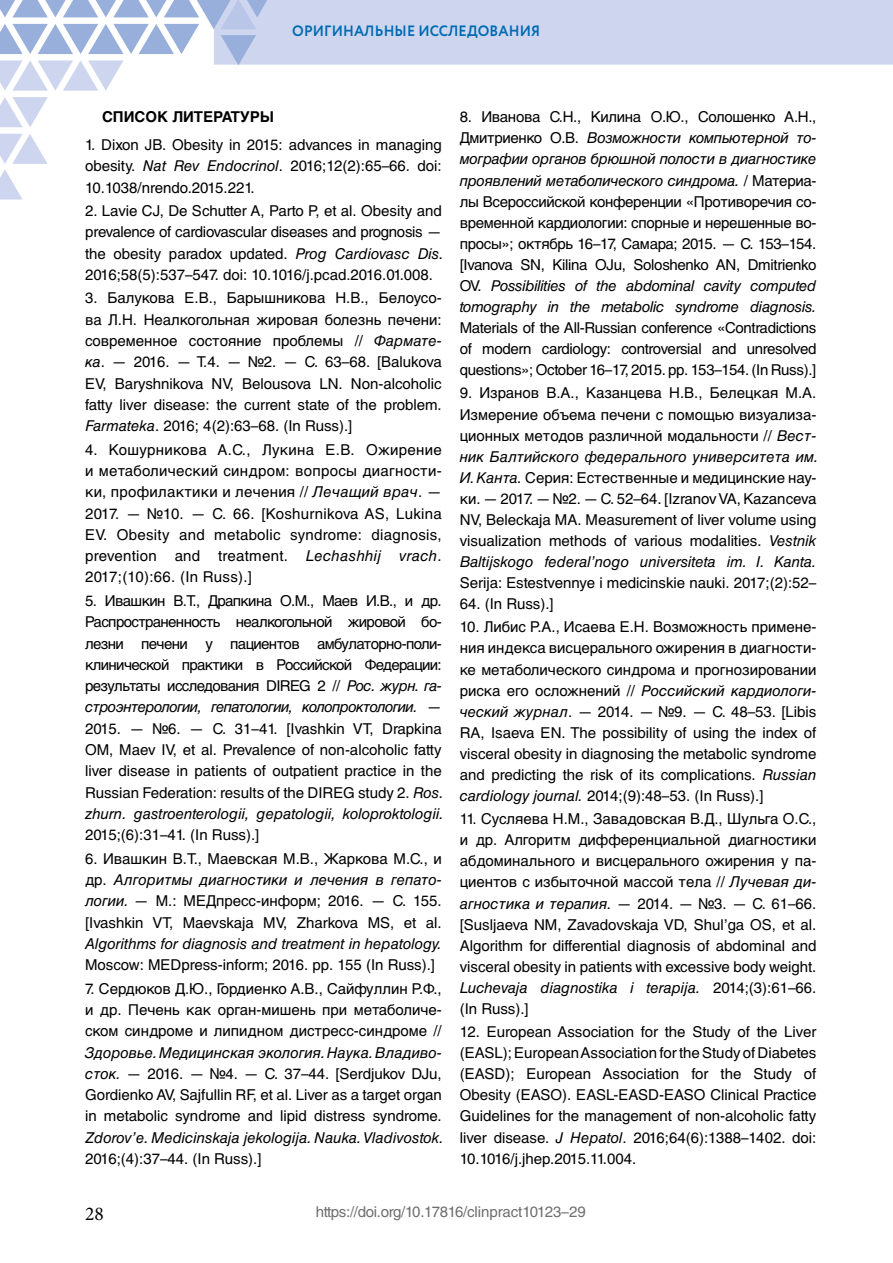
<style>
.page{position:relative;width:893px;height:1263px;background:#fff}
.page>*{position:absolute;margin:0;border:0;box-sizing:border-box;transform-origin:0 0}
.t1{font:19.5px "Minion Pro";color:#000}
.t2{font:15px/21px "Helvetica Cyrillic";color:#000;text-align:justify}
.t3{font:15px/21.3px "Helvetica Cyrillic";letter-spacing:-.04em;color:#000}
.t4{font:15px/21.3px "Helvetica Cyrillic";letter-spacing:-.02em;color:#000}
.t5{font:italic 15px "Helvetica Cyrillic";color:#000}
.t6{font:15px "Helvetica Cyrillic";letter-spacing:-.02em;color:#706f6f}
.t7{font:700 15px "Circe";letter-spacing:.01em;color:#006ab3;scale:.95 1}
.t8{font:700 15px "Helvetica Cyrillic";color:#000}
.s1{font-style:italic}
</style>
<div class="page">
<svg style="left:0;top:97px;width:48px;height:30px"></svg>
<svg style="left:0;top:134px;width:48px;height:65px"></svg>
<svg style="left:0;top:0;width:893px;height:91px"></svg>
<p class="t7" style="left:292px;top:21px;width:263px">ОРИГИНАЛЬНЫЕ ИССЛЕДОВАНИЯ</p>
<p class="t2" style="left:460px;top:107px;width:358px">8. Иванова С.Н., Килина О.Ю., Солошенко А.Н., Дмитриенко О.В. <span class="s1">Возможности компьютерной то&shy;мографии органов брюшной полости в диагностике проявлений метаболического синдрома.</span> / Материа&shy;лы Всероссийской конференции «Противоречия со&shy;временной кардиологии: спорные и нерешенные во&shy;просы»; октябрь 16–17, Самара; 2015. — С. 153–154. [Ivanova SN, Kilina OJu, Soloshenko AN, Dmitrienko OV. <span class="s1">Possibilities of the abdominal cavity computed tomography in the metabolic syndrome diagnosis.</span></p>
<p class="t2" style="left:460px;top:317px;width:358px">Materials of the All-Russian conference «Contradictions of modern cardiology: controversial and unresolved questions»; October 16–17, 2015. рр. 153–154. (In Russ).]</p>
<p class="t2" style="left:460px;top:383px;width:360px;text-align:left">9. Изранов В.А., Казанцева Н.В., Белецкая М.А.<br>Измерение объема печени с помощью визуализа&shy;ционных методов различной модальности // <span class="s1">Вест&shy;ник Балтийского федерального университета им.<br>И. Канта.</span> Серия: Естественные и медицинские нау&shy;ки. — 2017. — №2. — С. 52–64. [Izranov VA, Kazanceva NV, Beleckaja MA. Measurement of liver volume using visualization methods of various modalities. <span class="s1">Vestnik Baltijskogo federal’nogo universiteta im. I. Kanta.</span></p>
<p class="t2" style="left:460px;top:572px;width:358px">Serija: Estestvennye i medicinskie nauki. 2017;(2):52–</p>
<p class="t2" style="left:460px;top:593px;width:96px">64. (In Russ).]</p>
<p class="t2" style="left:460px;top:617px;width:358px">10. Либис Р.А., Исаева Е.Н. Возможность примене&shy;ния индекса висцерального ожирения в диагности&shy;ке метаболического синдрома и прогнозировании риска его осложнений // <span class="s1">Российский кардиологи&shy;ческий журнал</span>. — 2014. — №9. — С. 48–53. [Libis RA, Isaeva EN. The possibility of using the index of visceral obesity in diagnosing the metabolic syndrome and predicting the risk of its complications. <span class="s1">Russian cardiology journal.</span> 2014;(9):48–53. (In Russ).]</p>
<p class="t2" style="left:460px;top:808px;width:358px">11. Сусляева Н.М., Завадовская В.Д., Шульга О.С., и др. Алгоритм дифференциальной диагностики абдоминального и висцерального ожирения у па&shy;циентов с избыточной массой тела // <span class="s1">Лучевая ди&shy;агностика и терапия.</span> — 2014. — №3. — С. 61–66. [Susljaeva NM, Zavadovskaja VD, Shul’ga OS, et al.<br>Algorithm for differential diagnosis of abdominal and visceral obesity in patients with excessive body weight.<br><span class="s1">Luchevaja diagnostika i terapija.</span> 2014;(3):61–66. (In Russ).]</p>
<p class="t2" style="left:460px;top:1021px;width:358px">12. European Association for the Study of the Liver (EASL); European Association for the Study of Diabetes (EASD); European Association for the Study of Obesity (EASO). EASL-EASD-EASO Clinical Practice Guidelines for the management of non-alcoholic fatty liver disease. <span class="s1">J Hepatol</span>. 2016;64(6):1388–1402. doi:<br>10.1016/j.jhep.2015.11.004.</p>
<p class="t6" style="left:316px;top:1204px;width:272px">https://doi.org/10.17816/clinpract10123–29</p>
<p class="t8" style="left:102px;top:108px;width:174px">СПИСОК ЛИТЕРАТУРЫ</p>
<p class="t2" style="left:85px;top:134px;width:358px">1. Dixon JB. Obesity in 2015: advances in managing obesity. <span class="s1">Nat Rev Endocrinol</span>. 2016;12(2):65–66. doi:<br>10.1038/nrendo.2015.221.</p>
<p class="t4" style="left:85px;top:200px;width:360px">2. Lavie CJ, De Schutter A, Parto P, et al. Obesity and prevalence of cardiovascular diseases and prognosis — the obesity paradox updated. <span class="s1">Prog Cardiovasc Dis.<br></span>2016;58(5):537–547. doi: 10.1016/j.pcad.2016.01.008.</p>
<p class="t2" style="left:85px;top:288px;width:358px">3. Балукова Е.В., Барышникова Н.В., Белоусо&shy;ва Л.Н. Неалкогольная жировая болезнь печени: современное состояние проблемы // <span class="s1">Фармате&shy;ка</span>. — 2016. — Т.4. — №2. — С. 63–68. [Balukova EV, Baryshnikova NV, Belousova LN. Non-alcoholic fatty liver disease: the current state of the problem.<br><span class="s1">Farmateka</span>. 2016; 4(2):63–68. (In Russ).]</p>
<p class="t2" style="left:85px;top:439px;width:358px">4. Кошурникова А.С., Лукина Е.В. Ожирение и метаболический синдром: вопросы диагности&shy;ки, профилактики и лечения // <span class="s1">Лечащий врач</span>. — 2017. — №10. — С. 66. [Koshurnikova AS, Lukina EV. Obesity and metabolic syndrome: diagnosis, prevention and treatment. <span class="s1">Lechashhij vrach</span>.<br>2017;(10):66. (In Russ).]</p>
<p class="t3" style="left:85px;top:590px;width:360px">5. Ивашкин В.Т., Драпкина О.М., Маев И.В., и др.<br>Распространенность неалкогольной жировой бо&shy;лезни печени у пациентов амбулаторно-поли&shy;клинической практики в Российской Федерации: результаты исследования DIREG 2 // <span class="s1">Рос. журн. га&shy;строэнтерологии, гепатологии, колопроктологии.</span> — 2015. — №6. — С. 31–41. [Ivashkin VT, Drapkina OM, Maev IV, et al. Prevalence of non-alcoholic fatty liver disease in patients of outpatient practice in the Russian Federation: results of the DIREG study 2. <span class="s1">Ros. zhurn. gastroenterologii, gepatologii, koloproktologii.</span></p>
<p class="t2" style="left:85px;top:824px;width:176px">2015;(6):31–41. (In Russ).]</p>
<p class="t2" style="left:85px;top:848px;width:358px">6. Ивашкин В.Т., Маевская М.В., Жаркова М.С., и др. <span class="s1">Алгоритмы диагностики и лечения в гепато&shy;логии.</span> — М.: МЕДпресс-информ; 2016. — С. 155. [Ivashkin VT, Maevskaja MV, Zharkova MS, et al.</p>
<p class="t5" style="left:85px;top:935px;width:358px">Algorithms for diagnosis and treatment in hepatology.</p>
<p class="t2" style="left:85px;top:954px;width:352px">Moscow: МEDpress-inform; 2016. рр. 155 (In Russ).]</p>
<p class="t2" style="left:85px;top:978px;width:358px">7. Сердюков Д.Ю., Гордиенко А.В., Сайфуллин Р.Ф., и др. Печень как орган-мишень при метаболиче&shy;ском синдроме и липидном дистресс-синдроме //</p>
<p class="t2" style="left:85px;top:1042px;width:358px"><span class="s1">Здоровье. Медицинская экология. Наука. Владиво&shy;сток.</span> — 2016. — №4. — С. 37–44. [Serdjukov DJu, Gordienko AV, Sajfullin RF, et al. Liver as a target organ in metabolic syndrome and lipid distress syndrome.</p>
<p class="t5" style="left:85px;top:1129px;width:360px">Zdorov’e. Medicinskaja jekologija. Nauka. Vladivostok.</p>
<p class="t2" style="left:85px;top:1148px;width:178px">2016;(4):37–44. (In Russ).]</p>
<h1 class="t1" style="left:85px;top:1200px;width:20px">28</h1>
</div>
